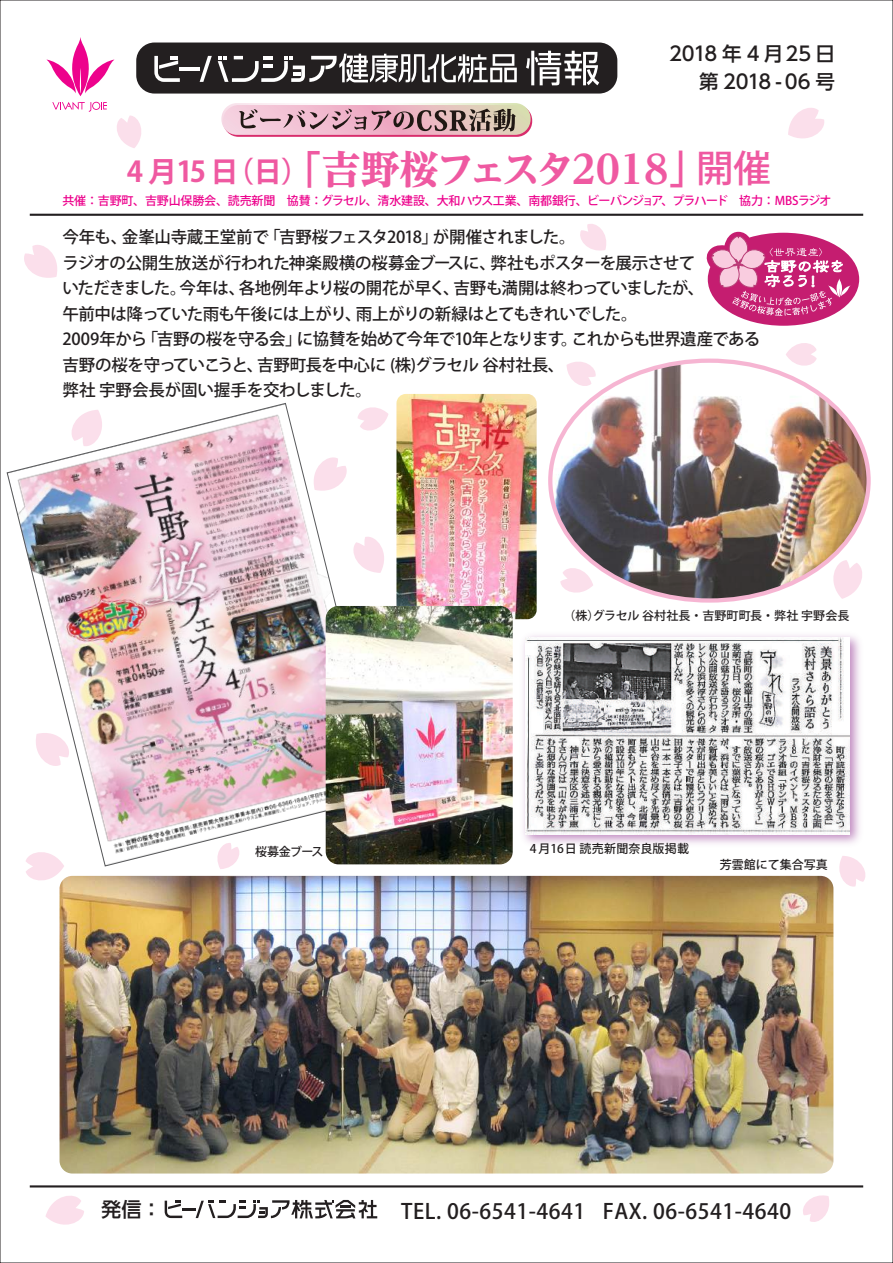
<style>
.page{position:relative;width:893px;height:1263px;background:#fff}
.page>*{position:absolute;margin:0;border:0;box-sizing:border-box;transform-origin:0 0}
.t1{font:800 39px "UD Reimin Pro";letter-spacing:-.17em;color:#ef59a1}
.t2{font:500 21px "Koz Go Pr 6 N";letter-spacing:.025em;color:#231f20}
.t3{font:500 20.1px "UD Shin Go NT Pr 6 N";color:#231f20}
.t4{font:500 19.5px "UD Shin Go Pr 6 N";letter-spacing:-.015em;color:#231f20}
.t5{font:500 16.5px/25.5px "Koz Go Pr 6 N";letter-spacing:-.035em;color:#231f20}
.t6{font:500 12px "Koz Go Pr 6 N";letter-spacing:-.015em;color:#ed028c}
.t7{font:500 12px "Koz Go Pro";color:#231f20}
.t8{font:500 12px "Koz Go Pro";letter-spacing:.02em;color:#231f20}
.s1{font-family:"Koz Go Pro";font-weight:700;font-size:28.5px}
.s2{font-family:"Koz Go Pro";font-weight:500;font-size:37.5px}
</style>
<div class="page">
<svg style="left:219px;top:866px;width:11px;height:3px"></svg>
<svg style="left:117px;top:115px;width:24px;height:33px"></svg>
<svg style="left:24px;top:245px;width:33px;height:33px"></svg>
<svg style="left:26px;top:866px;width:38px;height:15px"></svg>
<svg style="left:384px;top:411px;width:4px;height:11px"></svg>
<svg style="left:803px;top:1195px;width:26px;height:27px"></svg>
<svg style="left:833px;top:856px;width:33px;height:33px"></svg>
<svg style="left:580px;top:224px;width:26px;height:27px"></svg>
<svg style="left:786px;top:343px;width:31px;height:18px"></svg>
<svg style="left:45px;top:1196px;width:39px;height:29px"></svg>
<svg style="left:788px;top:108px;width:36px;height:31px"></svg>
<img style="left:396px;top:394px;width:141px;height:225px">
<img style="left:7px;top:403px;width:377px;height:463px">
<img style="left:326px;top:606px;width:187px;height:258px">
<img style="left:550px;top:361px;width:319px;height:238px">
<img style="left:60px;top:876px;width:773px;height:297px">
<img style="left:523px;top:635px;width:337px;height:209px">
<img style="left:526px;top:637px;width:324px;height:198px">
<svg style="left:706px;top:232px;width:153px;height:94px"></svg>
<hr style="left:30px;top:214px;width:833px;height:2px;background:#231f20">
<svg style="left:46px;top:37px;width:68px;height:59px"></svg>
<svg style="left:52px;top:102px;width:55px;height:10px"></svg>
<div style="left:136px;top:43px;width:481px;height:51px;background:#231f20;border-radius:18px"></div>
<svg style="left:154px;top:56px;width:26px;height:26px"></svg>
<hr style="left:180px;top:67px;width:20px;height:3px;background:#fff">
<svg style="left:200px;top:56px;width:12px;height:26px"></svg>
<svg style="left:218px;top:54px;width:299px;height:28px"></svg>
<svg style="left:526px;top:51px;width:73px;height:34px"></svg>
<hr style="left:30px;top:1185px;width:833px;height:2px;background:#231f20">
<svg style="left:165px;top:1200px;width:212px;height:18px"></svg>
<div style="left:223px;top:105px;width:309px;height:32px;background:#d82d6c;border-radius:16px"></div>
<svg style="left:221px;top:103px;width:310px;height:32px;background:#cba7ad"></svg>
<p class="t4" style="left:669px;top:38px;width:167px">2018 年 4月25日</p>
<p class="t4" style="left:699px;top:66px;width:137px">第 2018 -06 号</p>
<h1 class="t1" style="left:127px;top:137px;width:646px"><span class="s1">4 月15 日（日）</span>「吉野桜フェスタ２０１８」<span class="s2">開催</span></h1>
<p class="t6" style="left:62px;top:194px;width:770px">共催：吉野町、吉野山保勝会、読売新聞　協賛：グラセル、清水建設、大和ハウス工業、南都銀行、ビーバンジョア、プラハード　協力：MBSラジオ</p>
<p class="t5" style="left:62px;top:225px;width:699px">今年も、金峯山寺蔵王堂前で「吉野桜フェスタ2018」が開催されました。<br>ラジオの公開生放送が行われた神楽殿横の桜募金ブースに、弊社もポスターを展示させて<br>いただきました。今年は、各地例年より桜の開花が早く、吉野も満開は終わっていましたが、<br>午前中は降っていた雨も午後には上がり、雨上がりの新緑はとてもきれいでした。<br>2009年から「吉野の桜を守る会」に協賛を始めて今年で10年となります。これからも世界遺産である吉野の桜を守っていこうと、吉野町長を中心に (株)グラセル 谷村社長、<br>弊社 宇野会長が固い握手を交わしました。</p>
<p class="t7" style="left:563px;top:608px;width:288px">（株）グラセル 谷村社長・吉野町町長・弊社 宇野会長</p>
<p class="t7" style="left:255px;top:844px;width:70px">桜募金ブース</p>
<p class="t8" style="left:530px;top:841px;width:161px">4月16日 読売新聞奈良版掲載</p>
<p class="t7" style="left:720px;top:856px;width:109px">芳雲館にて集合写真</p>
<p class="t3" style="left:101px;top:1192px;width:62px">発信：</p>
<p class="t2" style="left:401px;top:1199px;width:392px">TEL. 06-6541-4641 FAX. 06-6541-4640</p>
</div>
